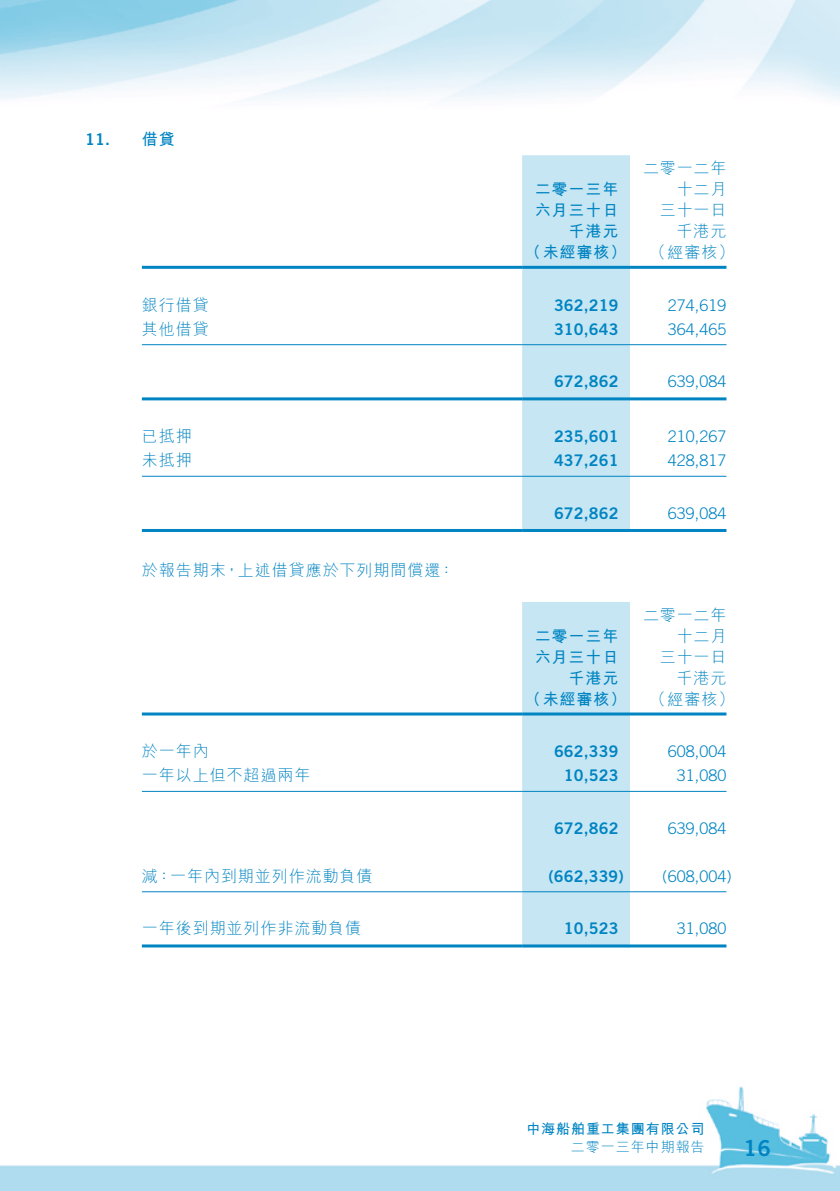
<style>
.page{position:relative;width:840px;height:1191px;background:#fff}
.page>*{position:absolute;margin:0;border:0;box-sizing:border-box;transform-origin:0 0}
.t1{font:22px "Trade Gothic LT Std Bd 2";color:#0084c2}
.Notes{font:300 16px "M Hei HK";letter-spacing:.06em;color:#0084c2}
.Notes-2{font:300 16px "Trade Gothic LT Std";letter-spacing:.01em;color:#0084c2}
.Notes-3{font:16px "Trade Gothic LT Std Bd 2";letter-spacing:.01em;color:#0084c2}
.Notes-4{font:700 16px "M Hei HK";letter-spacing:.06em;color:#0084c2}
.Notes_HD1{font:16px "Trade Gothic LT Std Bd 2";color:#0084c2}
.Notes_HD1-2{font:700 16px "M Hei HK";color:#0084c2}
.t2{font:700 14px "M Hei HK";letter-spacing:.065em;color:#0084c2}
.t3{font:300 14px "M Hei HK";letter-spacing:.07em;color:#0084c2}
</style>
<div class="page">
<img style="left:1px;top:1086px;width:838px;height:105px">
<img style="left:0;top:1072px;width:1px;height:119px">
<img style="left:0;top:0;width:1px;height:115px">
<div style="left:522px;top:155px;width:107px;height:374px;background:#c7e6f3"></div>
<hr style="left:142px;top:266px;width:380px;height:3px;background:#0084c2">
<hr style="left:522px;top:266px;width:107px;height:3px;background:#0084c2">
<hr style="left:629px;top:266px;width:97px;height:3px;background:#0084c2">
<hr style="left:142px;top:344px;width:380px;height:1px;background:#0084c2">
<hr style="left:522px;top:344px;width:107px;height:1px;background:#0084c2">
<hr style="left:629px;top:344px;width:97px;height:1px;background:#0084c2">
<hr style="left:142px;top:397px;width:380px;height:3px;background:#0084c2">
<hr style="left:522px;top:397px;width:107px;height:3px;background:#0084c2">
<hr style="left:629px;top:397px;width:97px;height:3px;background:#0084c2">
<hr style="left:142px;top:476px;width:380px;height:1px;background:#0084c2">
<hr style="left:522px;top:476px;width:107px;height:1px;background:#0084c2">
<hr style="left:629px;top:476px;width:97px;height:1px;background:#0084c2">
<hr style="left:142px;top:529px;width:380px;height:3px;background:#0084c2">
<hr style="left:522px;top:529px;width:107px;height:3px;background:#0084c2">
<hr style="left:629px;top:529px;width:97px;height:3px;background:#0084c2">
<div style="left:522px;top:602px;width:107px;height:342px;background:#c7e6f3"></div>
<hr style="left:142px;top:712px;width:380px;height:3px;background:#0084c2">
<hr style="left:522px;top:712px;width:107px;height:3px;background:#0084c2">
<hr style="left:629px;top:712px;width:97px;height:3px;background:#0084c2">
<hr style="left:142px;top:791px;width:380px;height:1px;background:#0084c2">
<hr style="left:522px;top:791px;width:107px;height:1px;background:#0084c2">
<hr style="left:629px;top:791px;width:97px;height:1px;background:#0084c2">
<hr style="left:142px;top:891px;width:380px;height:1px;background:#0084c2">
<hr style="left:522px;top:891px;width:107px;height:1px;background:#0084c2">
<hr style="left:629px;top:891px;width:97px;height:1px;background:#0084c2">
<hr style="left:142px;top:944px;width:380px;height:3px;background:#0084c2">
<hr style="left:522px;top:944px;width:107px;height:3px;background:#0084c2">
<hr style="left:629px;top:944px;width:97px;height:3px;background:#0084c2">
<p class="Notes_HD1" style="left:85px;top:129px;width:26px">11.</p>
<p class="Notes_HD1-2" style="left:142px;top:127px;width:34px">借貸</p>
<p class="Notes" style="left:142px;top:296px;width:68px">銀行借貸</p>
<p class="Notes" style="left:142px;top:320px;width:68px">其他借貸</p>
<p class="Notes" style="left:142px;top:428px;width:51px">已抵押</p>
<p class="Notes" style="left:142px;top:452px;width:51px">未抵押</p>
<p class="Notes" style="left:142px;top:562px;width:314px">於報告期末，上述借貸應於下列期間償還：</p>
<p class="Notes" style="left:142px;top:743px;width:68px">於一年內</p>
<p class="Notes" style="left:142px;top:767px;width:170px">一年以上但不超過兩年</p>
<p class="Notes" style="left:142px;top:867px;width:232px">減：一年內到期並列作流動負債</p>
<p class="Notes" style="left:142px;top:920px;width:221px">一年後到期並列作非流動負債</p>
<p class="Notes-4" style="left:534px;top:178px;width:85px">二零一三年</p>
<p class="Notes-4" style="left:534px;top:199px;width:85px">六月三十日</p>
<p class="Notes-4" style="left:568px;top:220px;width:51px">千港元</p>
<p class="Notes" style="left:642px;top:160px;width:85px">二零一二年</p>
<p class="Notes" style="left:676px;top:181px;width:51px">十二月</p>
<p class="Notes" style="left:659px;top:202px;width:68px">三十一日</p>
<p class="Notes" style="left:676px;top:223px;width:51px">千港元</p>
<p class="Notes-4" style="left:524px;top:241px;width:103px">（未經審核）</p>
<p class="Notes" style="left:649px;top:244px;width:86px">（經審核(</p>
<p class="Notes-3" style="left:553px;top:295px;width:66px">362,219</p>
<p class="Notes-2" style="left:667px;top:295px;width:60px">274,619</p>
<p class="Notes-3" style="left:553px;top:319px;width:66px">310,643</p>
<p class="Notes-2" style="left:667px;top:319px;width:60px">364,465</p>
<p class="Notes-3" style="left:553px;top:371px;width:66px">672,862</p>
<p class="Notes-2" style="left:667px;top:372px;width:60px">639,084</p>
<p class="Notes-3" style="left:553px;top:426px;width:66px">235,601</p>
<p class="Notes-2" style="left:667px;top:427px;width:60px">210,267</p>
<p class="Notes-3" style="left:553px;top:450px;width:66px">437,261</p>
<p class="Notes-2" style="left:667px;top:451px;width:60px">428,817</p>
<p class="Notes-3" style="left:553px;top:503px;width:66px">672,862</p>
<p class="Notes-2" style="left:667px;top:503px;width:60px">639,084</p>
<p class="Notes-4" style="left:534px;top:624px;width:85px">二零一三年</p>
<p class="Notes-4" style="left:534px;top:645px;width:85px">六月三十日</p>
<p class="Notes-4" style="left:568px;top:666px;width:51px">千港元</p>
<p class="Notes" style="left:642px;top:607px;width:85px">二零一二年</p>
<p class="Notes" style="left:676px;top:628px;width:51px">十二月</p>
<p class="Notes" style="left:659px;top:649px;width:68px">三十一日</p>
<p class="Notes" style="left:676px;top:670px;width:51px">千港元</p>
<p class="Notes-4" style="left:524px;top:687px;width:103px">（未經審核）</p>
<p class="Notes" style="left:649px;top:691px;width:86px">（經審核(</p>
<p class="Notes-3" style="left:553px;top:741px;width:66px">662,339</p>
<p class="Notes-2" style="left:667px;top:742px;width:60px">608,004</p>
<p class="Notes-3" style="left:563px;top:765px;width:56px">10,523</p>
<p class="Notes-2" style="left:676px;top:766px;width:51px">31,080</p>
<p class="Notes-3" style="left:553px;top:818px;width:66px">672,862</p>
<p class="Notes-2" style="left:667px;top:818px;width:60px">639,084</p>
<p class="Notes-3" style="left:548px;top:866px;width:77px">)662,339(</p>
<p class="Notes-2" style="left:662px;top:866px;width:71px">)608,004(</p>
<p class="Notes-3" style="left:563px;top:918px;width:56px">10,523</p>
<p class="Notes-2" style="left:676px;top:919px;width:51px">31,080</p>
<p class="t2" style="left:526px;top:1118px;width:180px">中海船舶重工集團有限公司</p>
<p class="t3" style="left:570px;top:1139px;width:135px">二零一三年中期報告</p>
<h1 class="t1" style="left:743px;top:1134px;width:29px">16</h1>
</div>
